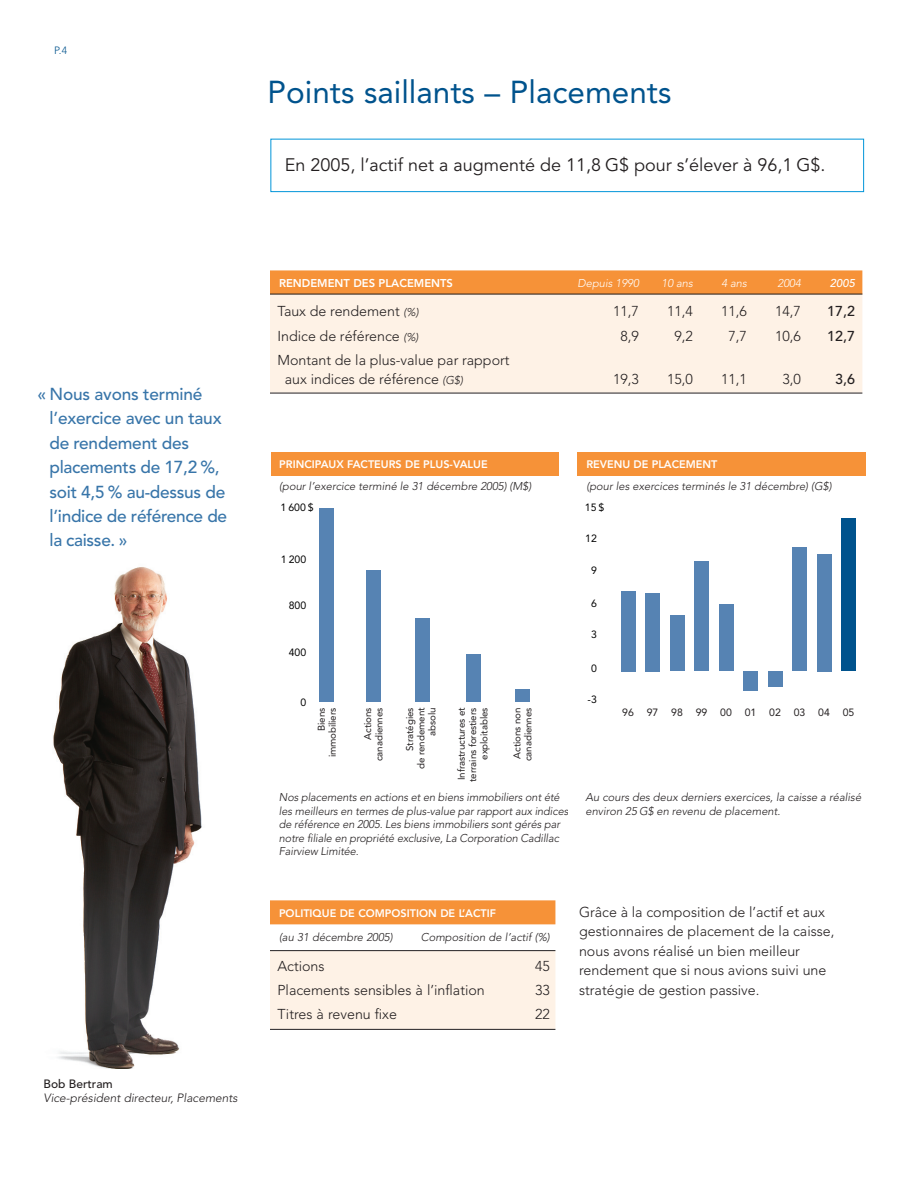
<style>
.page{position:relative;width:918px;height:1188px;background:#fff}
.page>*{position:absolute;margin:0;border:0;box-sizing:border-box;transform-origin:0 0}
.t1{font:31.5px "Avenir";color:#00538d}
.t2{font:18px "Avenir";color:#231f20}
.t3{font:500 17.25px/24.3px "Avenir";letter-spacing:-.015em;color:#3875a9}
.t4{font:300 14.25px/19.5px "Avenir";color:#231f20}
.t5{font:500 14.25px "Avenir";color:#231f20}
.t6{font:300 12px "Avenir";color:#231f20}
.t7{font:500 12px "Avenir";color:#231f20}
.t8{font:300 11.25px/13.5px "Avenir";color:#231f20}
.t9{font:300 11.25px "Avenir";color:#fff}
.t10{font:800 11.25px "Avenir";color:#fff}
.t11{font:500 11.25px "Avenir";color:#fff}
.t12{font:800 10.8px "Avenir";color:#fff}
.t13{font:10.5px "Avenir";color:#000}
.t14{font:10.5px "Avenir";color:#231f20}
.t15{font:300 10.5px "Avenir";color:#00538d}
.t16{font:9.75px/11.2px "Avenir";letter-spacing:-.01em;color:#231f20;text-align:right}
.s1{font-size:11.25px}
</style>
<div class="page">
<img style="left:53px;top:567px;width:149px;height:502px">
<div style="left:270px;top:139px;width:594px;height:53px;border:1px solid #0095d9"></div>
<div style="left:270px;top:270px;width:592px;height:24px;background:#f69238"></div>
<div style="left:270px;top:294px;width:592px;height:99px;background:#fef2e6"></div>
<hr style="left:270px;top:294px;width:592px;height:1px;background:#231f20">
<hr style="left:270px;top:393px;width:592px;height:1px;background:#231f20">
<div style="left:270px;top:900px;width:285px;height:24px;background:#f69238"></div>
<div style="left:270px;top:951px;width:285px;height:78px;background:#fef2e6"></div>
<hr style="left:270px;top:950px;width:285px;height:1px;background:#231f20">
<hr style="left:270px;top:1029px;width:285px;height:1px;background:#231f20">
<div style="left:271px;top:452px;width:288px;height:24px;background:#f69238"></div>
<div style="left:366px;top:570px;width:14px;height:132px;background:#5683b3"></div>
<div style="left:515px;top:689px;width:15px;height:13px;background:#5683b3"></div>
<div style="left:415px;top:618px;width:14px;height:84px;background:#5683b3"></div>
<div style="left:319px;top:508px;width:15px;height:194px;background:#5683b3"></div>
<div style="left:466px;top:654px;width:15px;height:48px;background:#5683b3"></div>
<div style="left:578px;top:452px;width:288px;height:24px;background:#f69238"></div>
<div style="left:621px;top:591px;width:15px;height:81px;background:#5683b3"></div>
<div style="left:645px;top:593px;width:15px;height:79px;background:#5683b3"></div>
<div style="left:670px;top:616px;width:15px;height:55px;background:#5683b3"></div>
<div style="left:694px;top:562px;width:15px;height:109px;background:#5683b3"></div>
<div style="left:719px;top:605px;width:15px;height:66px;background:#5683b3"></div>
<div style="left:743px;top:671px;width:15px;height:20px;background:#5683b3"></div>
<div style="left:768px;top:671px;width:15px;height:16px;background:#5683b3"></div>
<div style="left:792px;top:548px;width:15px;height:123px;background:#5683b3"></div>
<div style="left:817px;top:554px;width:15px;height:117px;background:#5683b3"></div>
<div style="left:841px;top:519px;width:15px;height:152px;background:#00538d"></div>
<p class="t15" style="left:54px;top:46px;width:15px">P.4</p>
<h1 class="t1" style="left:267px;top:79px;width:405px">Points saillants – Placements</h1>
<h2 class="t2" style="left:285px;top:157px;width:542px">En 2005, l’actif net a augmenté de 11,8 G$ pour s’élever à 96,1 G$.</h2>
<h3 class="t3" style="left:49px;top:384px;width:179px;text-indent:-12px">« Nous avons terminé l’exercice avec un taux de rendement des placements de 17,2 %, soit 4,5 % au-dessus de l’indice de référence de la caisse. »</h3>
<p class="t7" style="left:43px;top:1078px;width:71px">Bob Bertram</p>
<p class="t6" style="left:43px;top:1093px;width:197px">Vice-président directeur, Placements</p>
<p class="t10" style="left:279px;top:278px;width:176px">RENDEMENT DES PLACEMENTS</p>
<p class="t9" style="left:577px;top:278px;width:65px">Depuis 1990</p>
<p class="t9" style="left:661px;top:278px;width:35px">10 ans</p>
<p class="t9" style="left:721px;top:278px;width:29px">4 ans</p>
<p class="t9" style="left:778px;top:278px;width:26px">2004</p>
<p class="t11" style="left:830px;top:278px;width:28px">2005</p>
<p class="t4" style="left:277px;top:303px;width:144px">Taux de rendement <span class="s1">(%)</span></p>
<p class="t4" style="left:613px;top:303px;width:27px">11,7</p>
<p class="t4" style="left:667px;top:303px;width:27px">11,4</p>
<p class="t4" style="left:721px;top:303px;width:27px">11,6</p>
<p class="t4" style="left:775px;top:303px;width:27px">14,7</p>
<p class="t5" style="left:827px;top:305px;width:29px">17,2</p>
<p class="t4" style="left:277px;top:327px;width:144px">Indice de référence <span class="s1">(%)</span></p>
<p class="t4" style="left:620px;top:327px;width:20px">8,9</p>
<p class="t4" style="left:674px;top:327px;width:20px">9,2</p>
<p class="t4" style="left:728px;top:327px;width:20px">7,7</p>
<p class="t4" style="left:775px;top:327px;width:27px">10,6</p>
<p class="t5" style="left:827px;top:330px;width:29px">12,7</p>
<p class="t4" style="left:285px;top:351px;width:226px;text-indent:-7px">Montant de la plus-value par rapport aux indices de référence <span class="s1">(G$)</span></p>
<p class="t4" style="left:613px;top:371px;width:27px">19,3</p>
<p class="t4" style="left:667px;top:371px;width:27px">15,0</p>
<p class="t4" style="left:721px;top:371px;width:27px">11,1</p>
<p class="t4" style="left:782px;top:371px;width:20px">3,0</p>
<p class="t5" style="left:835px;top:374px;width:21px">3,6</p>
<p class="t12" style="left:279px;top:460px;width:210px">PRINCIPAUX FACTEURS DE PLUS-VALUE</p>
<p class="t8" style="left:279px;top:481px;width:255px">(pour l’exercice terminé le 31 décembre 2005) (M$)</p>
<p class="t12" style="left:586px;top:460px;width:133px">REVENU DE PLACEMENT</p>
<p class="t8" style="left:586px;top:481px;width:248px">(pour les exercices terminés le 31 décembre) (G$)</p>
<p class="t13" style="left:280px;top:503px;width:35px">1600$</p>
<p class="t13" style="left:585px;top:503px;width:21px">15$</p>
<p class="t13" style="left:585px;top:534px;width:13px">12</p>
<p class="t13" style="left:281px;top:555px;width:27px">1 200</p>
<p class="t13" style="left:591px;top:566px;width:7px">9</p>
<p class="t13" style="left:289px;top:601px;width:19px">800</p>
<p class="t13" style="left:591px;top:599px;width:7px">6</p>
<p class="t13" style="left:591px;top:630px;width:7px">3</p>
<p class="t13" style="left:289px;top:648px;width:19px">400</p>
<p class="t13" style="left:300px;top:698px;width:7px">0</p>
<p class="t13" style="left:591px;top:664px;width:7px">0</p>
<p class="t13" style="left:588px;top:695px;width:11px">-3</p>
<p class="t16" style="left:316px;top:757px;width:51px;rotate:-90deg">Biens immobiliers</p>
<p class="t16" style="left:457px;top:782px;width:76px;rotate:-90deg">Infrastructures et terrains forestiers exploitables</p>
<p class="t16" style="left:405px;top:769px;width:63px;rotate:-90deg">Stratégies<br>de rendement absolu</p>
<p class="t16" style="left:363px;top:761px;width:55px;rotate:-90deg">Actions canadiennes</p>
<p class="t16" style="left:512px;top:761px;width:55px;text-align:left;rotate:-90deg">Actions non canadiennes</p>
<p class="t14" style="left:622px;top:708px;width:234px">96 97 98 99 00 01 02 03 04 05</p>
<p class="t8" style="left:279px;top:791px;width:293px">Nos placements en actions et en biens immobiliers ont été les meilleurs en termes de plus-value par rapport aux indices de référence en 2005. Les biens immobiliers sont gérés par notre filiale en propriété exclusive, La Corporation Cadillac Fairview Limitée.</p>
<p class="t8" style="left:585px;top:791px;width:279px">Au cours des deux derniers exercices, la caisse a réalisé environ 25 G$ en revenu de placement.</p>
<p class="t12" style="left:279px;top:909px;width:219px">POLITIQUE DE COMPOSITION DE L’ACTIF</p>
<p class="t8" style="left:279px;top:932px;width:117px">(au 31 décembre 2005)</p>
<p class="t8" style="left:421px;top:932px;width:132px">Composition de l’actif (%)</p>
<p class="t4" style="left:277px;top:957px;width:49px">Actions</p>
<p class="t4" style="left:535px;top:957px;width:16px">45</p>
<p class="t4" style="left:277px;top:981px;width:209px">Placements sensibles à l’inflation</p>
<p class="t4" style="left:535px;top:981px;width:16px">33</p>
<p class="t4" style="left:277px;top:1006px;width:121px">Titres à revenu fixe</p>
<p class="t4" style="left:535px;top:1006px;width:16px">22</p>
<p class="t4" style="left:579px;top:903px;width:257px">Grâce à la composition de l’actif et aux gestionnaires de placement de la caisse, nous avons réalisé un bien meilleur rendement que si nous avions suivi une stratégie de gestion passive.</p>
</div>
